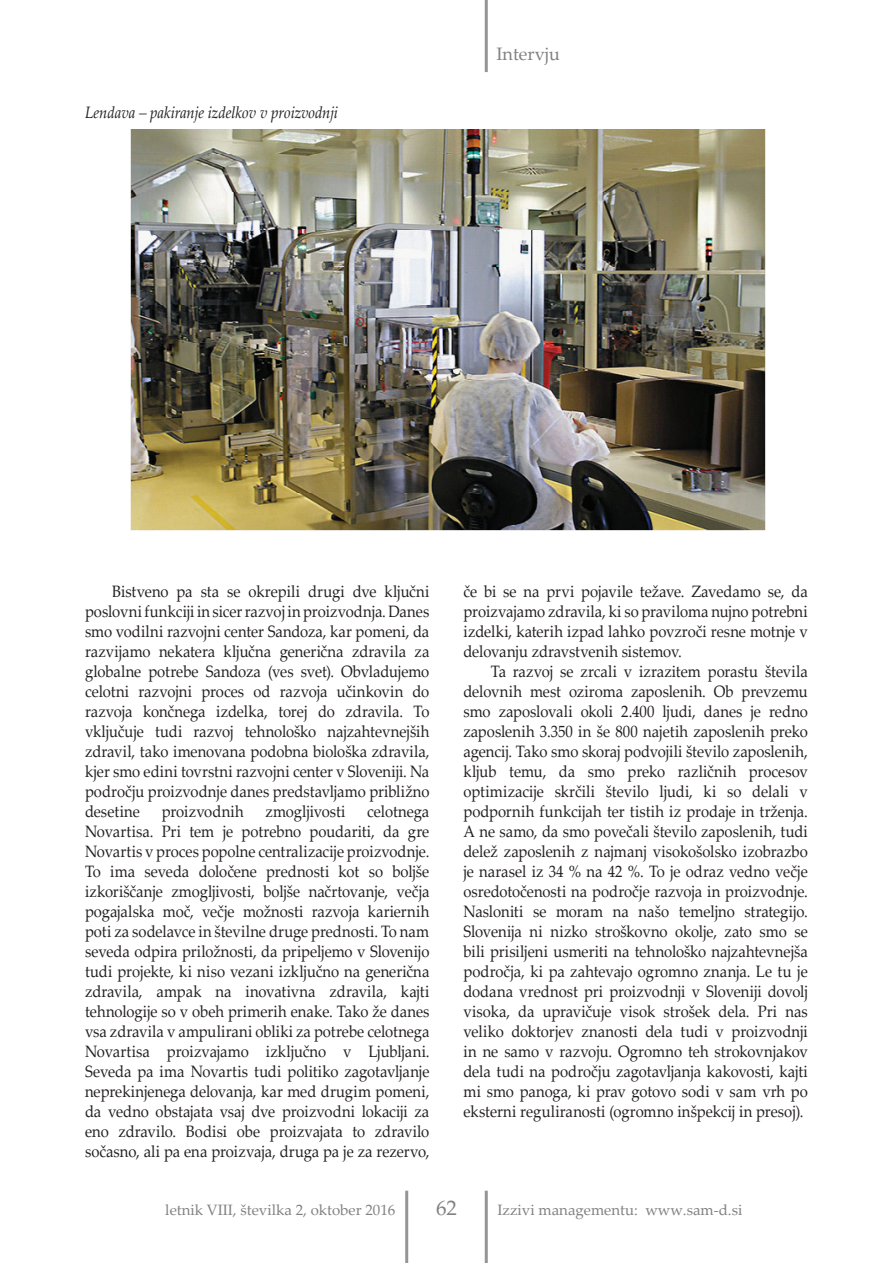
<style>
.page{position:relative;width:893px;height:1263px;background:#fff}
.page>*{position:absolute;margin:0;border:0;box-sizing:border-box;transform-origin:0 0}
.t1{font:21px "Palatino Linotype";color:#808180}
.t2{font:18px "Palatino Linotype";color:#808180}
.t3{font:16.5px/20px "Palatino Linotype";color:#231f20;text-align:justify;scale:.9 1}
.t4{font:italic 16.5px "Palatino Linotype";letter-spacing:-.005em;color:#231f20;scale:.9 1}
.t5{font:15px "Palatino Linotype";color:#808180}
</style>
<div class="page">
<hr style="left:485px;top:1191px;width:3px;height:72px;background:#939598">
<hr style="left:405px;top:1191px;width:3px;height:72px;background:#939598">
<hr style="left:485px;top:0;width:3px;height:72px;background:#939598">
<img style="left:131px;top:130px;width:635px;height:400px">
<p class="t4" style="left:85px;top:101px;width:283px">Lendava – pakiranje izdelkov v proizvodnji</p>
<p class="t2" style="left:497px;top:41px;width:65px">Intervju</p>
<p class="t3" style="left:85px;top:580px;width:384px;text-indent:27px">Bistveno pa sta se okrepili drugi dve ključni poslovni funkciji in sicer razvoj in proizvodnja. Danes smo vodilni razvojni center Sandoza, kar pomeni, da razvijamo nekatera ključna generična zdravila za globalne potrebe Sandoza (ves svet). Obvladujemo celotni razvojni proces od razvoja učinkovin do razvoja končnega izdelka, torej do zdravila. To vključuje tudi razvoj tehnološko najzahtevnejših zdravil, tako imenovana podobna biološka zdravila, kjer smo edini tovrstni razvojni center v Sloveniji. Na področju proizvodnje danes predstavljamo približno desetine</p>
<p class="t3" style="left:85px;top:800px;width:384px;text-indent:282px">celotnega Novartisa. Pri tem je potrebno poudariti, da gre Novartis v proces popolne centralizacije proizvodnje.<br>To ima seveda določene prednosti kot so boljše izkoriščanje zmogljivosti, boljše načrtovanje, večja pogajalska moč, večje možnosti razvoja kariernih poti za sodelavce in številne druge prednosti. To nam seveda odpira priložnosti, da pripeljemo v Slovenijo tudi projekte, ki niso vezani izključno na generična zdravila, ampak na inovativna zdravila, kajti tehnologije so v obeh primerih enake. Tako že danes vsa zdravila v ampulirani obliki za potrebe celotnega Novartisa proizvajamo izključno v Ljubljani.<br>Seveda pa ima Novartis tudi politiko zagotavljanje neprekinjenega delovanja, kar med drugim pomeni, da vedno obstajata vsaj dve proizvodni lokaciji za eno zdravilo. Bodisi obe proizvajata to zdravilo sočasno, ali pa ena proizvaja, druga pa je za rezervo,</p>
<p class="t3" style="left:162px;top:800px;width:93px">proizvodnih</p>
<p class="t3" style="left:266px;top:800px;width:90px">zmogljivosti</p>
<p class="t3" style="left:463px;top:581px;width:384px">če bi se na prvi pojavile težave. Zavedamo se, da proizvajamo zdravila, ki so praviloma nujno potrebni izdelki, katerih izpad lahko povzroči resne motnje v delovanju zdravstvenih sistemov.</p>
<p class="t3" style="left:463px;top:661px;width:384px;text-indent:27px">Ta razvoj se zrcali v izrazitem porastu števila delovnih mest oziroma zaposlenih. Ob prevzemu smo zaposlovali okoli 2.400 ljudi, danes je redno zaposlenih 3.350 in še 800 najetih zaposlenih preko agencij. Tako smo skoraj podvojili število zaposlenih, kljub temu, da smo preko različnih procesov optimizacije skrčili število ljudi, ki so delali v podpornih funkcijah ter tistih iz prodaje in trženja.<br>A ne samo, da smo povečali število zaposlenih, tudi delež zaposlenih z najmanj visokošolsko izobrazbo je narasel iz 34 % na 42 %. To je odraz vedno večje osredotočenosti na področje razvoja in proizvodnje.<br>Nasloniti se moram na našo temeljno strategijo.<br>Slovenija ni nizko stroškovno okolje, zato smo se bili prisiljeni usmeriti na tehnološko najzahtevnejša področja, ki pa zahtevajo ogromno znanja. Le tu je dodana vrednost pri proizvodnji v Sloveniji dovolj visoka, da upravičuje visok strošek dela. Pri nas veliko doktorjev znanosti dela tudi v proizvodnji in ne samo v razvoju. Ogromno teh strokovnjakov dela tudi na področju zagotavljanja kakovosti, kajti mi smo panoga, ki prav gotovo sodi v sam vrh po eksterni reguliranosti (ogromno inšpekcij in presoj).</p>
<p class="t5" style="left:165px;top:1199px;width:232px">letnik VIII, številka 2, oktober 2016</p>
<p class="t1" style="left:436px;top:1192px;width:22px">62</p>
<p class="t5" style="left:497px;top:1199px;width:246px">Izzivi managementu: www.sam-d.si</p>
</div>
